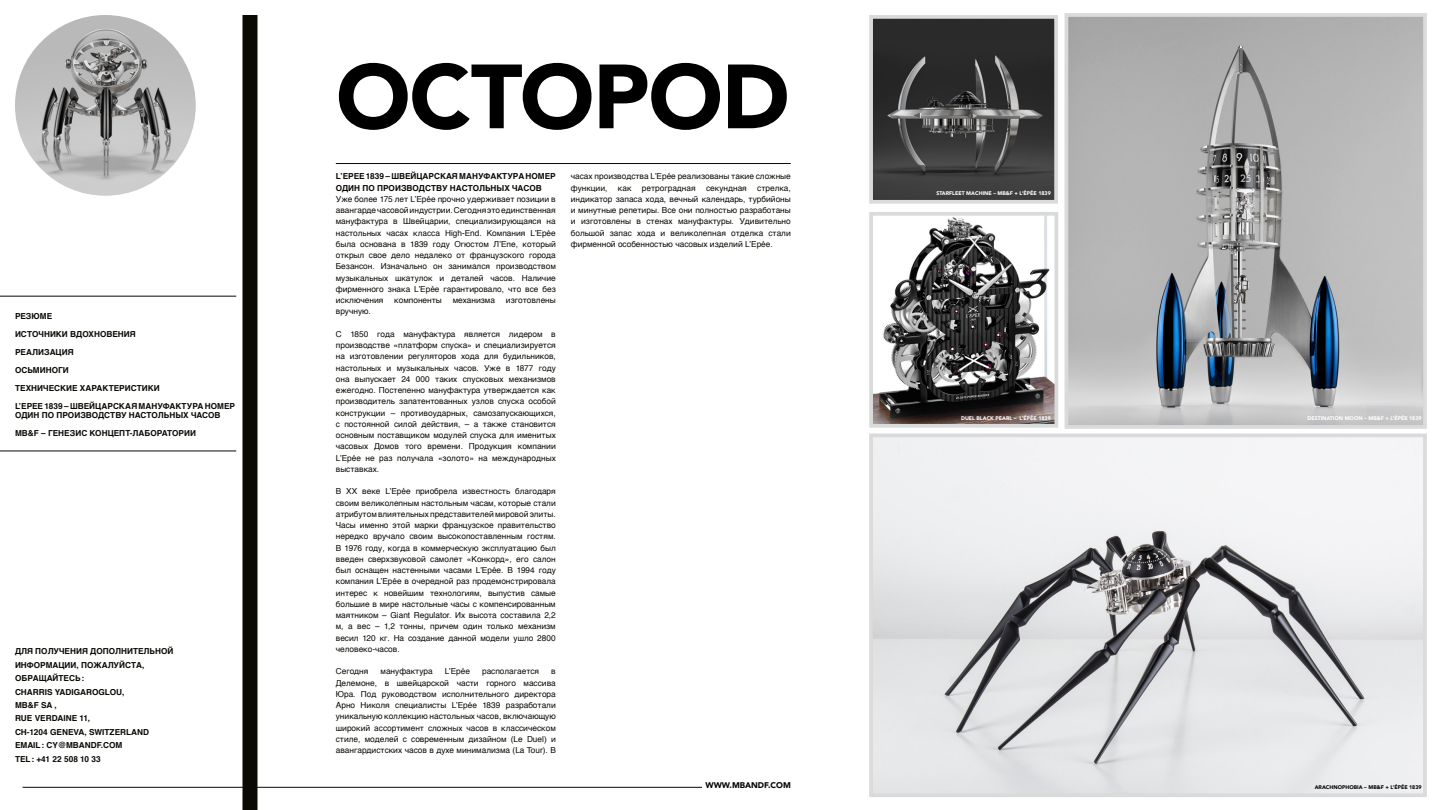
<style>
.page{position:relative;width:1440px;height:810px;background:#fff}
.page>*{position:absolute;margin:0;border:0;box-sizing:border-box;transform-origin:0 0}
.t1{font:900 90px "Avenir";letter-spacing:-.015em;color:#000}
.t2{font:8.25px/11.2px "Helvetica";color:#0b0904;text-align:justify}
.t3{font:700 8.25px/13.5px "Helvetica";color:#0b0904}
.t4{font:900 8.25px "Avenir";color:#000}
.t5{font:900 5.25px "Avenir LT Std";color:#fff}
.t6{font:900 5.25px "Avenir LT Std";color:#000}
</style>
<div class="page">
<hr style="left:22px;top:787px;width:680px;height:1px;background:#0b0904">
<hr style="left:336px;top:163px;width:455px;height:1px;background:#0b0904">
<img style="left:15px;top:15px;width:181px;height:181px;border-radius:90px">
<div style="left:242px;top:15px;width:15px;height:795px;background:#0b0904"></div>
<hr style="left:0;top:296px;width:236px;height:1px;background:#0b0904">
<hr style="left:0;top:451px;width:236px;height:1px;background:#0b0904">
<img style="left:874px;top:439px;width:548px;height:353px">
<div style="left:869px;top:434px;width:558px;height:363px;border:4px solid #dbdadb"></div>
<img style="left:1070px;top:18px;width:352px;height:406px">
<div style="left:1065px;top:13px;width:362px;height:416px;border:4px solid #dbdadb"></div>
<img style="left:874px;top:217px;width:179px;height:206px">
<div style="left:869px;top:212px;width:189px;height:216px;border:4px solid #d9dada"></div>
<img style="left:874px;top:20px;width:179px;height:179px">
<div style="left:869px;top:15px;width:189px;height:189px;border:4px solid #d9dada"></div>
<p class="t3" style="left:15px;top:307px;width:221px;line-height:18px">РЕЗЮМЕ<br>ИСТОЧНИКИ ВДОХНОВЕНИЯ<br>РЕАЛИЗАЦИЯ<br>ОСЬМИНОГИ<br>ТЕХНИЧЕСКИЕ ХАРАКТЕРИСТИКИ<br>L’EPEE 1839 – ШВЕЙЦАРСКАЯ МАНУФАКТУРА НОМЕР</p>
<p class="t3" style="left:15px;top:406px;width:207px;line-height:18px">ОДИН ПО ПРОИЗВОДСТВУ НАСТОЛЬНЫХ ЧАСОВ<br>MB&amp;F – ГЕНЕЗИС КОНЦЕПТ-ЛАБОРАТОРИИ</p>
<p class="t3" style="left:15px;top:644px;width:160px">ДЛЯ ПОЛУЧЕНИЯ ДОПОЛНИТЕЛЬНОЙ<br>ИНФОРМАЦИИ, ПОЖАЛУЙСТА,<br>ОБРАЩАЙТЕСЬ:<br>CHARRIS YADIGAROGLOU,<br>MB&amp;F SA ,<br>RUE VERDAINE 11,<br>CH-1204 GENEVA, SWITZERLAND<br>EMAIL: CY@MBANDF.COM<br>TEL: +41 22 508 10 33</p>
<h1 class="t1" style="left:336px;top:20px;width:456px">OCTOPOD</h1>
<p class="t3" style="left:336px;top:171px;width:222px;line-height:11.2px">L’EPEE 1839 – ШВЕЙЦАРСКАЯ МАНУФАКТУРА НОМЕР<br>ОДИН ПО ПРОИЗВОДСТВУ НАСТОЛЬНЫХ ЧАСОВ</p>
<p class="t2" style="left:336px;top:193px;width:221px">Уже более 175 лет L’Epée прочно удерживает позиции в авангарде часовой индустрии. Сегодня это единственная мануфактура в Швейцарии, специализирующаяся на настольных часах класса High-End. Компания L’Epée была основана в 1839 году Огюстом Л’Епе, который открыл свое дело недалеко от французского города Безансон. Изначально он занимался производством музыкальных шкатулок и деталей часов. Наличие фирменного знака L’Epée гарантировало, что все без исключения</p>
<p class="t2" style="left:394px;top:295px;width:49px">компоненты</p>
<p class="t2" style="left:453px;top:295px;width:44px">механизма</p>
<p class="t2" style="left:506px;top:295px;width:51px">изготовлены</p>
<p class="t2" style="left:336px;top:306px;width:37px">вручную.</p>
<p class="t2" style="left:336px;top:329px;width:222px">С 1850 года мануфактура является лидером в производстве «платформ спуска» и специализируется на изготовлении регуляторов хода для будильников, настольных и музыкальных часов. Уже в 1877 году она выпускает 24 000 таких спусковых механизмов ежегодно. Постепенно мануфактура утверждается как производитель запатентованных узлов спуска особой конструкции – противоударных, самозапускающихся, с постоянной силой действия, – а также становится основным поставщиком модулей спуска для именитых часовых Домов того времени. Продукция компании L’Epée не раз получала «золото» на международных выставках.</p>
<p class="t2" style="left:336px;top:486px;width:222px">В XX веке L’Epée приобрела известность благодаря своим великолепным настольным часам, которые стали атрибутом влиятельных представителей мировой элиты.<br>Часы именно этой марки французское правительство нередко вручало своим высокопоставленным гостям.<br>В 1976 году, когда в коммерческую эксплуатацию был введен сверхзвуковой самолет «Конкорд», его салон был оснащен настенными часами L’Epée. В 1994 году компания L’Epée в очередной раз продемонстрировала интерес к новейшим технологиям, выпустив самые большие в мире настольные часы с компенсированным маятником – Giant Regulator. Их высота составила 2,2 м, а вес – 1,2 тонны, причем один только механизм весил 120 кг. На создание данной модели ушло 2800 человеко-часов.</p>
<p class="t2" style="left:336px;top:666px;width:34px">Сегодня</p>
<p class="t2" style="left:381px;top:666px;width:54px">мануфактура</p>
<p class="t2" style="left:445px;top:666px;width:27px">L’Epée</p>
<p class="t2" style="left:482px;top:666px;width:59px">располагается</p>
<p class="t2" style="left:336px;top:666px;width:222px;text-indent:215px">в Делемоне, в швейцарской части горного массива Юра. Под руководством исполнительного директора Арно Николя специалисты L’Epée 1839 разработали уникальную коллекцию настольных часов, включающую широкий ассортимент сложных часов в классическом стиле, моделей с современным дизайном (Le Duel) и авангардистских часов в духе минимализма (La Tour). В</p>
<p class="t2" style="left:571px;top:171px;width:221px">часах производства L’Epée реализованы такие сложные функции,</p>
<p class="t2" style="left:571px;top:182px;width:221px;text-indent:186px">стрелка, индикатор запаса хода, вечный календарь, турбийоны и минутные репетиры. Все они полностью разработаны и изготовлены в стенах мануфактуры. Удивительно большой запас хода и великолепная отделка стали фирменной особенностью часовых изделий L’Epée.</p>
<p class="t2" style="left:618px;top:182px;width:15px">как</p>
<p class="t2" style="left:642px;top:182px;width:55px">ретроградная</p>
<p class="t2" style="left:706px;top:182px;width:42px">секундная</p>
<p class="t4" style="left:705px;top:778px;width:87px">WWW.MBANDF.COM</p>
<p class="t5" style="left:936px;top:190px;width:116px">STARFLEET MACHINE – MB&amp;F + L’ÉPÉE 1839</p>
<p class="t5" style="left:961px;top:415px;width:91px">DUEL BLACK PEARL – L’ÉPÉE 1839</p>
<p class="t5" style="left:1307px;top:415px;width:116px">DESTINATION MOON – MB&amp;F + L’ÉPÉE 1839</p>
<p class="t6" style="left:1315px;top:784px;width:108px">ARACHNOPHOBIA – MB&amp;F + L’ÉPÉE 1839</p>
</div>
